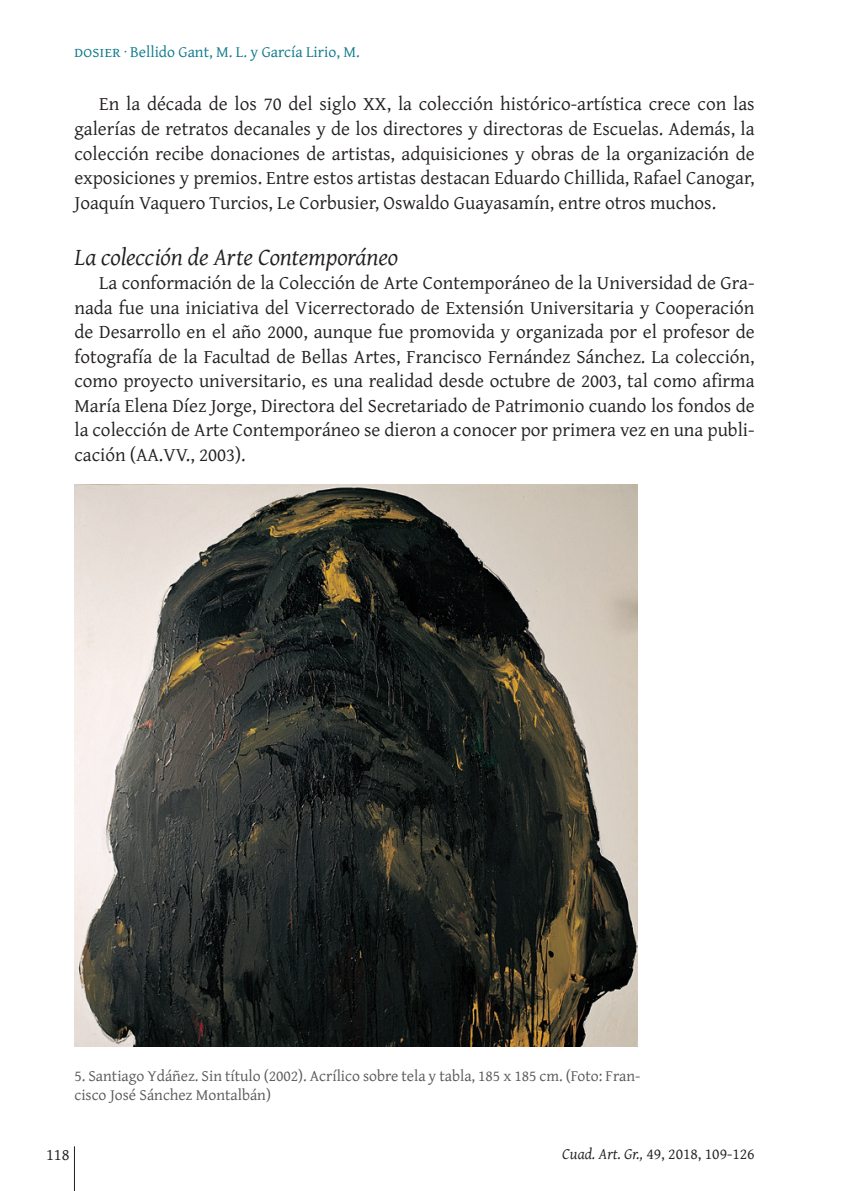
<style>
.page{position:relative;width:844px;height:1191px;background:#fff}
.page>*{position:absolute;margin:0;border:0;box-sizing:border-box;transform-origin:0 0}
.EPIG_2{font:italic 24.5px "Gentium Plus";letter-spacing:-.01em;color:#231f20}
.t1{font:19.25px/24.5px "Gentium Plus";color:#231f20;text-align:justify}
.t2{font:16.62px "Gentium Plus";color:#231f20}
.piedefoto{font:15.75px/18.9px "Gentium Plus";color:#57585a}
.t3{font:15.75px "Gentium Plus";color:#0d788c}
.t4{font:15.75px "Gentium Plus";color:#231f20}
.s1{font-style:italic}
</style>
<div class="page">
<hr style="left:74px;top:1146px;width:1px;height:45px;background:#231f20">
<img style="left:74px;top:485px;width:563px;height:561px">
<p class="t3" style="left:74px;top:37px;width:287px">dosier · Bellido Gant, M. L. y García Lirio, M.</p>
<p class="t1" style="left:74px;top:90px;width:681px;text-indent:25px">En la década de los 70 del siglo XX, la colección histórico-artística crece con las galerías de retratos decanales y de los directores y directoras de Escuelas. Además, la colección recibe donaciones de artistas, adquisiciones y obras de la organización de exposiciones y premios. Entre estos artistas destacan Eduardo Chillida, Rafael Canogar, Joaquín Vaquero Turcios, Le Corbusier, Oswaldo Guayasamín, entre otros muchos.</p>
<p class="EPIG_2" style="left:74px;top:234px;width:325px">La colección de Arte Contemporáneo</p>
<p class="t1" style="left:74px;top:269px;width:681px;text-indent:25px">La conformación de la Colección de Arte Contemporáneo de la Universidad de Gra&shy;nada fue una iniciativa del Vicerrectorado de Extensión Universitaria y Cooperación de Desarrollo en el año 2000, aunque fue promovida y organizada por el profesor de fotografía de la Facultad de Bellas Artes, Francisco Fernández Sánchez. La colección, como proyecto universitario, es una realidad desde octubre de 2003, tal como afirma María Elena Díez Jorge, Directora del Secretariado de Patrimonio cuando los fondos de la colección de Arte Contemporáneo se dieron a conocer por primera vez en una publi&shy;cación (AA.VV., 2003).</p>
<p class="piedefoto" style="left:74px;top:1065px;width:567px">5. Santiago Ydáñez. Sin título (2002). Acrílico sobre tela y tabla, 185 x 185 cm. (Foto: Fran&shy;cisco José Sánchez Montalbán)</p>
<p class="t2" style="left:46px;top:1138px;width:25px">118</p>
<p class="t4" style="left:562px;top:1138px;width:194px"><span class="s1">Cuad. Art. Gr.,</span> 49, 2018, 109-126</p>
</div>
